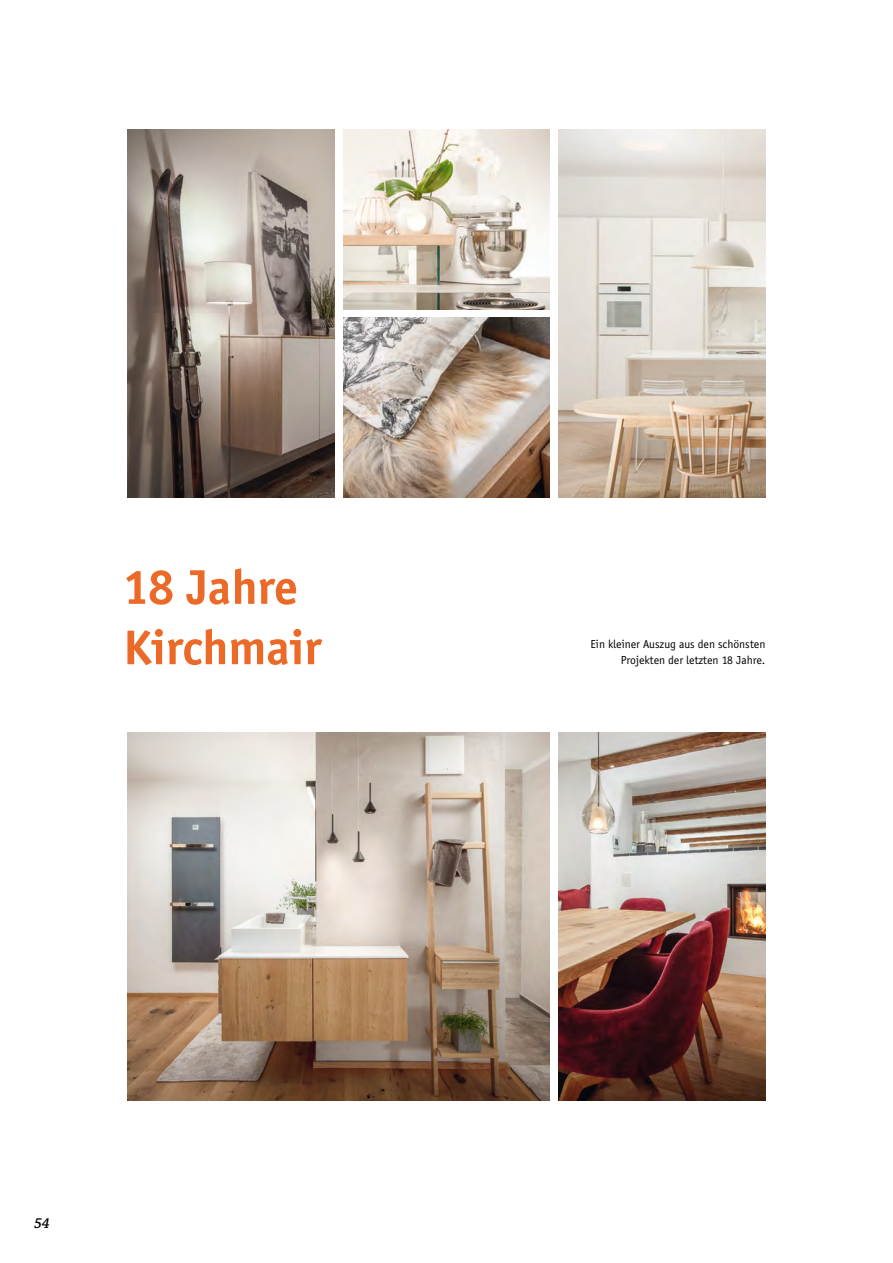
<style>
.page{position:relative;width:893px;height:1263px;background:#fff}
.page>*{position:absolute;margin:0;border:0;box-sizing:border-box;transform-origin:0 0}
.t1{font:700 50.25px/60.3px "Officina Sans";color:#eb6a27}
.t2{font:italic 600 15px "Chaparral Pro";color:#000}
.t3{font:12px/15.8px "Officina Sans";color:#000;text-align:right}
</style>
<div class="page">
<img style="left:558px;top:733px;width:207px;height:367px">
<img style="left:343px;top:318px;width:207px;height:180px">
<img style="left:343px;top:130px;width:207px;height:179px">
<img style="left:128px;top:130px;width:206px;height:368px">
<img style="left:128px;top:733px;width:422px;height:367px">
<img style="left:558px;top:130px;width:207px;height:368px">
<h1 class="t1" style="left:123px;top:557px;width:200px">18 Jahre<br>Kirchmair</h1>
<p class="t2" style="left:34px;top:1214px;width:17px">54</p>
<p class="t3" style="left:591px;top:637px;width:176px">Ein kleiner Auszug aus den schönsten<br>Projekten der letzten 18 Jahre.</p>
</div>
